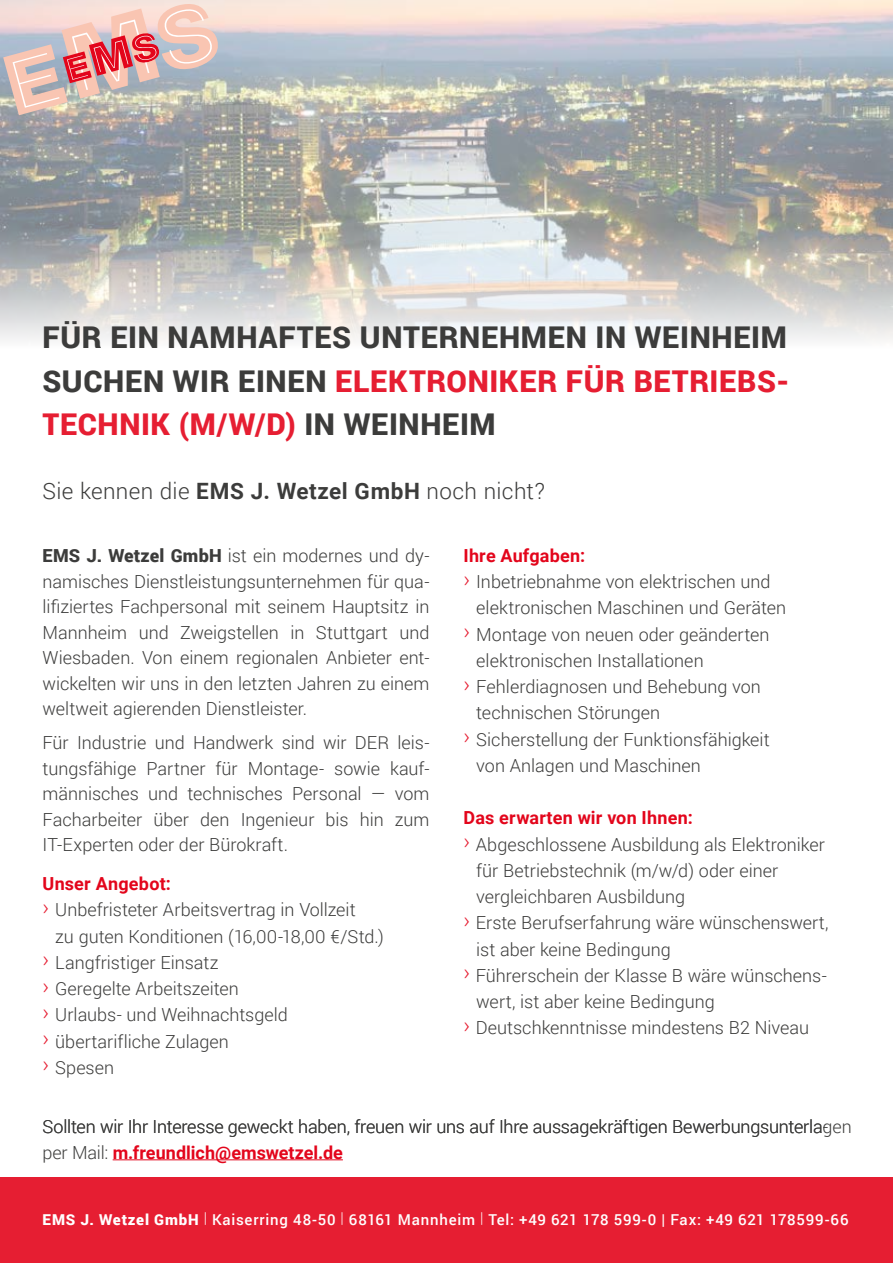
<style>
.page{position:relative;width:893px;height:1263px;background:#fff}
.page>*{position:absolute;margin:0;border:0;box-sizing:border-box;transform-origin:0 0}
.t1{font:900 30px/43.5px "Roboto";letter-spacing:.025em;color:#3c3c3b;text-align:justify}
.t2{font:300 22.5px "Roboto";letter-spacing:.015em;color:#3c3c3b}
.t3{font:300 18px/25.5px "Roboto";color:#3c3c3b;text-align:justify}
.t4{font:700 18px "Roboto";letter-spacing:.01em;color:#e3051b}
.t5{font:500 15px "Roboto";letter-spacing:.05em;color:#fff}
.s1{color:#e61e32}
.s2{font-weight:700}
.s3{font-weight:900}
.s4{font-size:22.5px;color:#e61e32}
.s5{font-weight:300;color:#3c3c3b}
.s6{font-weight:300}
</style>
<div class="page">
<img style="left:0;top:0;width:893px;height:340px">
<div style="left:0;top:1178px;width:893px;height:85px;background:#e61e32"></div>
<svg style="left:3px;top:2px;width:218px;height:113px;background:#dbb9b5"></svg>
<hr style="left:113px;top:1159px;width:230px;height:1px;background:#e3051b">
<h1 class="t1" style="left:43px;top:315px;width:748px">FÜR EIN NAMHAFTES UNTERNEHMEN IN WEINHEIM SUCHEN WIR EINEN <span class="s1">ELEKTRONIKER FÜR BETRIEBS-TECHNIK (M/W/D)</span> IN WEINHEIM</h1>
<p class="t2" style="left:43px;top:475px;width:504px">Sie kennen die <span class="s2">EMS J. Wetzel GmbH</span> noch nicht?</p>
<p class="t3" style="left:43px;top:542px;width:388px"><span class="s3">EMS J. Wetzel GmbH</span> ist ein modernes und dy&shy;namisches Dienstleistungsunternehmen für qua&shy;lifiziertes Fachpersonal mit seinem Hauptsitz in Mannheim und Zweigstellen in Stuttgart und Wiesbaden. Von einem regionalen Anbieter ent&shy;wickelten wir uns in den letzten Jahren zu einem weltweit agierenden Dienstleister.</p>
<p class="t3" style="left:43px;top:729px;width:388px">Für Industrie und Handwerk sind wir DER leis&shy;tungsfähige Partner für Montage- sowie kauf&shy;männisches und technisches Personal — vom Facharbeiter über den Ingenieur bis hin zum IT-Experten oder der Bürokraft.</p>
<p class="t4" style="left:43px;top:871px;width:130px">Unser Angebot:</p>
<p class="t3" style="left:43px;top:896px;width:315px"><span class="s4">›</span> Unbefristeter Arbeitsvertrag in Vollzeit</p>
<p class="t3" style="left:55px;top:923px;width:330px">zu guten Konditionen (16,00-18,00 €/Std.)</p>
<p class="t3" style="left:43px;top:949px;width:178px"><span class="s4">›</span> Langfristiger Einsatz</p>
<p class="t3" style="left:43px;top:975px;width:198px"><span class="s4">›</span> Geregelte Arbeitszeiten</p>
<p class="t3" style="left:43px;top:1001px;width:247px"><span class="s4">›</span> Urlaubs- und Weihnachtsgeld</p>
<p class="t3" style="left:43px;top:1028px;width:188px"><span class="s4">›</span> übertarifliche Zulagen</p>
<p class="t3" style="left:43px;top:1054px;width:73px"><span class="s4">›</span> Spesen</p>
<p class="t4" style="left:463px;top:543px;width:123px">Ihre Aufgaben:</p>
<p class="t3" style="left:463px;top:568px;width:309px"><span class="s4">›</span> Inbetriebnahme von elektrischen und</p>
<p class="t3" style="left:476px;top:594px;width:311px">elektronischen Maschinen und Geräten</p>
<p class="t3" style="left:463px;top:621px;width:307px"><span class="s4">›</span> Montage von neuen oder geänderten</p>
<p class="t3" style="left:476px;top:647px;width:229px">elektronischen Installationen</p>
<p class="t3" style="left:463px;top:673px;width:299px"><span class="s4">›</span> Fehlerdiagnosen und Behebung von</p>
<p class="t3" style="left:476px;top:699px;width:186px">technischen Störungen</p>
<p class="t3" style="left:463px;top:726px;width:308px"><span class="s4">›</span> Sicherstellung der Funktionsfähigkeit</p>
<p class="t3" style="left:476px;top:752px;width:226px">von Anlagen und Maschinen</p>
<p class="t4" style="left:463px;top:805px;width:231px">Das erwarten wir von Ihnen:</p>
<p class="t3" style="left:463px;top:831px;width:363px"><span class="s4">›</span> Abgeschlossene Ausbildung als Elektroniker</p>
<p class="t3" style="left:476px;top:857px;width:303px">für Betriebstechnik (m/w/d) oder einer</p>
<p class="t3" style="left:476px;top:883px;width:210px">vergleichbaren Ausbildung</p>
<p class="t3" style="left:463px;top:909px;width:367px"><span class="s4">›</span> Erste Berufserfahrung wäre wünschenswert,</p>
<p class="t3" style="left:476px;top:936px;width:196px">ist aber keine Bedingung</p>
<p class="t3" style="left:463px;top:962px;width:365px"><span class="s4">›</span> Führerschein der Klasse B wäre wünschens-</p>
<p class="t3" style="left:476px;top:988px;width:240px">wert, ist aber keine Bedingung</p>
<p class="t3" style="left:463px;top:1014px;width:347px"><span class="s4">›</span> Deutschkenntnisse mindestens B2 Niveau</p>
<p class="t3" style="left:43px;top:1113px;width:811px">Sollten wir Ihr Interesse geweckt haben, freuen wir uns auf Ihre aussagekräftigen Bewerbungsunterlagen</p>
<p class="t3" style="left:823px;top:1113px;width:7px">-</p>
<p class="t4" style="left:43px;top:1139px;width:302px"><span class="s5">per Mail:</span> m.freundlich@emswetzel.de</p>
<p class="t5" style="left:43px;top:1209px;width:807px"><span class="s3">EMS J. Wetzel GmbH</span> <span class="s6">|</span> Kaiserring 48-50 <span class="s6">|</span> 68161 Mannheim <span class="s6">|</span> Tel: +49 621 178 599-0 | Fax: +49 621 178599-66</p>
</div>
